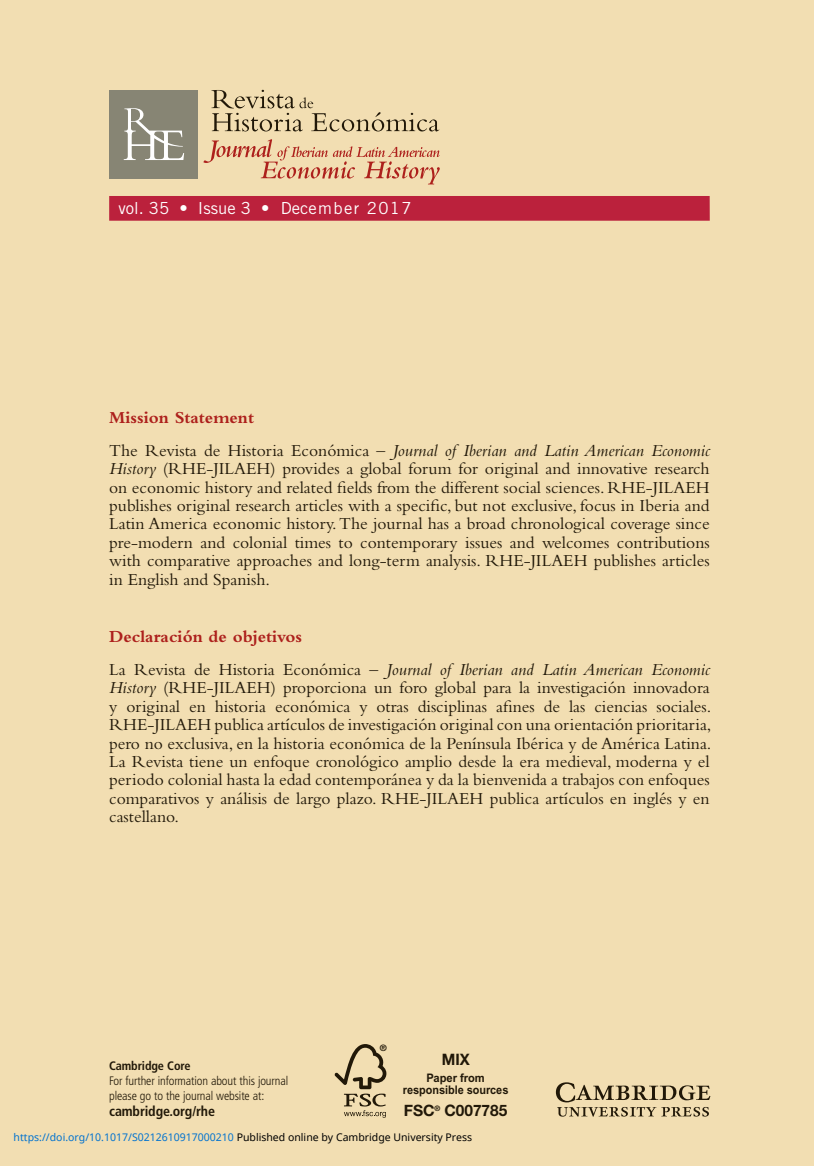
<style>
.page{position:relative;width:814px;height:1166px;background:#f2deb2}
.page>*{position:absolute;margin:0;border:0;box-sizing:border-box;transform-origin:0 0}
.t1{font:17.5px/18.4px "Bembo";color:#211808;text-align:justify}
.t2{font:italic 17.5px/33.2px "Bembo";color:#211808}
.t3{font:16.62px "Trade Gothic";color:#fff}
.t4{font:700 15.75px "Helvetica Neue";color:#211808}
.t5{font:700 15.75px "Helvetica Neue";color:#211808;scale:.95 1}
.t6{font:700 condensed 14px "Frutiger LT Std";letter-spacing:-.01em;color:#211808}
.t7{font:300 condensed 12.25px/14.7px "Frutiger LT Std";letter-spacing:-.01em;color:#211808}
.t8{font:700 condensed 12.25px "Frutiger LT Std";letter-spacing:-.01em;color:#211808}
.t9{font:700 11.9px "Arial";color:#211808;scale:.91 1}
.t10{font:700 11.72px "Arial";color:#211808;scale:.95 1}
.t11{font:10.5px "Noto Sans";color:#0172cf}
.t12{font:700 8.92px "Helvetica Neue";color:#211808}
.s1{font-weight:700;font-style:normal;color:#ad201c}
.s2{font-style:normal}
.s3{font-style:italic}
.s4{font-size:15.58px}
.s5{color:#000}
</style>
<div class="page">
<svg style="left:556px;top:1082px;width:154px;height:34px"></svg>
<div style="left:109px;top:196px;width:600px;height:25px;background:#bb213c"></div>
<svg style="left:334px;top:1044px;width:52px;height:74px"></svg>
<svg style="left:211px;top:90px;width:228px;height:41px"></svg>
<svg style="left:203px;top:139px;width:237px;height:45px"></svg>
<div style="left:109px;top:90px;width:88px;height:88px;background:#878574"></div>
<svg style="left:124px;top:108px;width:60px;height:52px"></svg>
<hr style="left:813px;top:90px;width:1px;height:191px;background:#878574">
<p class="t3" style="left:118px;top:202px;width:295px">vol. 35 • Issue 3 • December 2017</p>
<p class="t2" style="left:109px;top:402px;width:602px"><span class="s1">Mission Statement<br></span><span class="s2">The Revista de Historia Económica –</span> Journal of Iberian and Latin American Economic</p>
<p class="t1" style="left:109px;top:461px;width:602px"><span class="s3">History</span> (RHE-JILAEH) provides a global forum for original and innovative research on economic history and related fields from the different social sciences. RHE-JILAEH publishes original research articles with a specific, but not exclusive, focus in Iberia and Latin America economic history. The journal has a broad chronological coverage since pre-modern and colonial times to contemporary issues and welcomes contributions with comparative approaches and long-term analysis. RHE-JILAEH publishes articles in English and Spanish.</p>
<p class="t2" style="left:109px;top:621px;width:602px"><span class="s1">Declaración de objetivos<br></span><span class="s2">La Revista de Historia Económica –</span> Journal of Iberian and Latin American Economic</p>
<p class="t1" style="left:109px;top:680px;width:603px"><span class="s3">History</span> (RHE-JILAEH) proporciona un foro global para la investigación innovadora y original en historia económica y otras disciplinas afines de las ciencias sociales.<br>RHE-JILAEH publica artículos de investigación original con una orientación prioritaria, pero no exclusiva, en la historia económica de la Península Ibérica y de América Latina.<br>La Revista tiene un enfoque cronológico amplio desde la era medieval, moderna y el periodo colonial hasta la edad contemporánea y da la bienvenida a trabajos con enfoques comparativos y análisis de largo plazo. RHE-JILAEH publica artículos en inglés y en castellano.</p>
<p class="t8" style="left:109px;top:1061px;width:83px">Cambridge Core</p>
<p class="t7" style="left:109px;top:1074px;width:180px">For further information about this journal please go to the journal website at:</p>
<p class="t6" style="left:109px;top:1106px;width:107px">cambridge.org/rhe</p>
<p class="t12" style="left:380px;top:1045px;width:9px">®</p>
<p class="t5" style="left:442px;top:1054px;width:31px">MIX</p>
<p class="t10" style="left:426px;top:1071px;width:63px">Paper from</p>
<p class="t9" style="left:403px;top:1083px;width:117px">responsible sources</p>
<p class="t4" style="left:404px;top:1105px;width:105px"><span class="s4">FSC</span><sup>®</sup> C007785</p>
<p class="t11" style="left:14px;top:1130px;width:460px">https://doi.org/10.1017/S0212610917000210 <span class="s5">Published online by Cambridge University Press</span></p>
</div>
